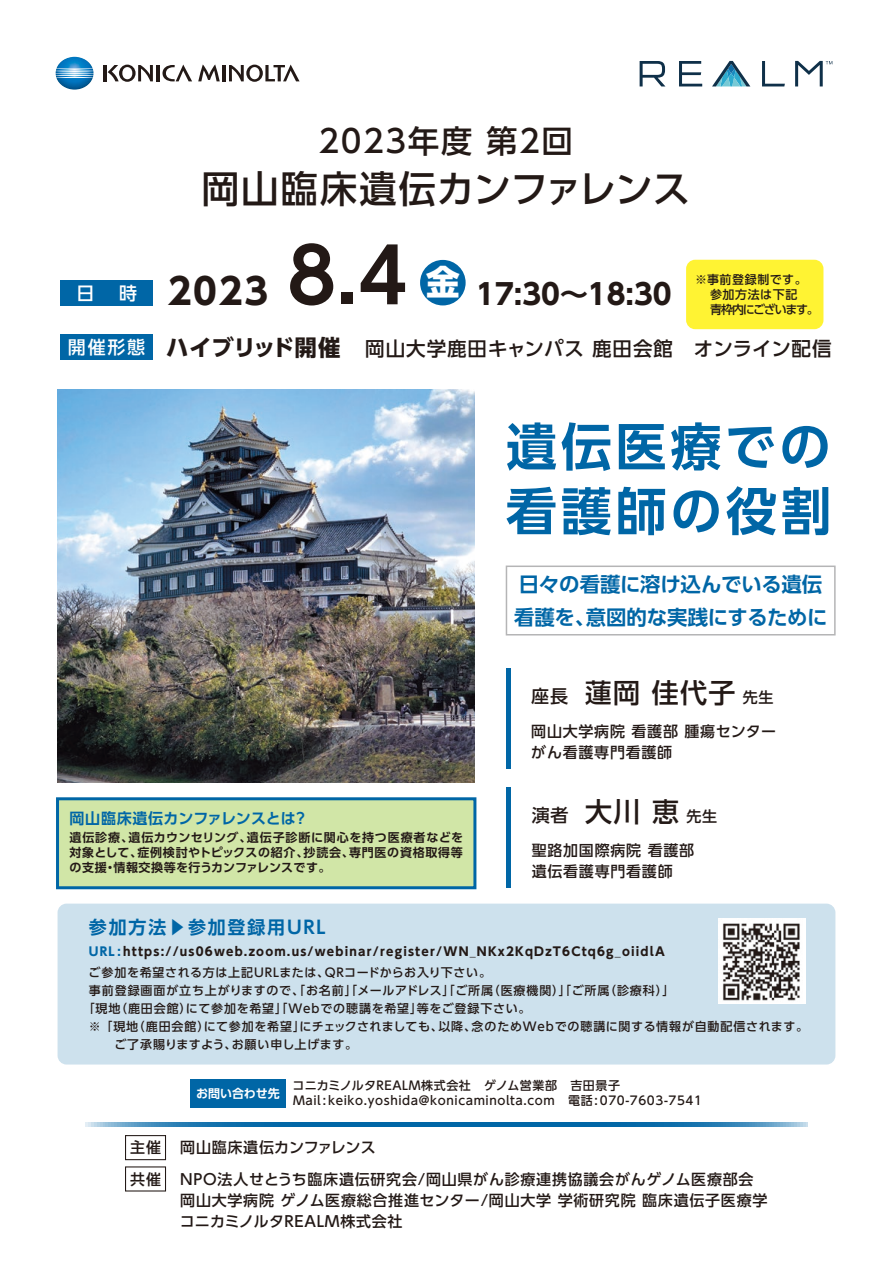
<style>
.page{position:relative;width:893px;height:1263px;background:#fff}
.page>*{position:absolute;margin:0;border:0;box-sizing:border-box;transform-origin:0 0}
.t1{font:700 51px/64.5px "UD Shin Go Pro De";letter-spacing:.075em;color:#0066a6}
.t2{font:500 37.5px "UD Shin Go Pro";letter-spacing:.01em;color:#231916}
.t3{font:500 31.5px "UD Shin Go Pro";letter-spacing:.05em;color:#231916}
.t4{font:700 28.5px "UD Shin Go Pro";color:#231916}
.t5{font:500 27px "UD Shin Go Pro";letter-spacing:.05em;color:#231916}
.t6{font:700 20.4px/33px "UD Shin Go Pro De";letter-spacing:-.01em;color:#0066a6}
.t7{font:500 19.5px "UD Shin Go Pro";letter-spacing:.045em;color:#231916}
.t8{font:700 18px "UD Shin Go Pro De";letter-spacing:.1em;color:#0066a6}
.t9{font:500 18px "UD Shin Go Pro";color:#fff}
.t10{font:500 15px/21px "UD Shin Go Pro";letter-spacing:.05em;color:#231916}
.t11{font:700 15px "UD Shin Go Pro De";letter-spacing:.005em;color:#0066a6}
.t12{font:500 15px "UD Shin Go Pro";letter-spacing:.01em;color:#231916}
.t13{font:500 12px/15px "UD Shin Go Pro";letter-spacing:.05em;color:#231916}
.t14{font:700 12px/21px "UD Shin Go Pro";letter-spacing:.1em;color:#231916}
.t15{font:500 12px "UD Shin Go Pro";letter-spacing:.075em;color:#231916}
.t16{font:700 12px/15px "UD Shin Go Pro De";letter-spacing:.05em;color:#231916;text-align:justify}
.t17{font:700 12px "UD Shin Go Pro De";color:#fff}
.s1{font-size:36px}
.s2{font-family:"UD Shin Go Pro De";font-size:75px}
.s3{font-size:18px;color:#fff}
.s4{font-weight:700;font-size:22.5px}
.s5{font-size:18px}
.s6{font-size:15px}
.s7{color:#0066a6}
.s8{font-weight:500}
</style>
<div class="page">
<svg style="left:85px;top:1122px;width:723px;height:4px;background:#1f78b0"></svg>
<div style="left:58px;top:903px;width:777px;height:161px;background:#cde1ed;border-radius:9px"></div>
<img style="left:58px;top:390px;width:417px;height:392px">
<div style="left:61px;top:334px;width:92px;height:26px;background:#0066a6"></div>
<div style="left:61px;top:280px;width:92px;height:25px;background:#0066a6"></div>
<div style="left:420px;top:260px;width:46px;height:45px;background:#0066a6;border-radius:50%"></div>
<hr style="left:506px;top:668px;width:4px;height:101px;background:#0066a6">
<hr style="left:506px;top:787px;width:4px;height:101px;background:#0066a6">
<div style="left:506px;top:565px;width:330px;height:70px;border:2px solid #b5b5b6"></div>
<div style="left:686px;top:260px;width:137px;height:69px;background:#fff333;border-radius:9px"></div>
<div style="left:125px;top:1135px;width:41px;height:25px;border:1px solid #231916"></div>
<div style="left:125px;top:1166px;width:41px;height:25px;border:1px solid #231916"></div>
<svg style="left:640px;top:61px;width:25px;height:25px"></svg>
<svg style="left:679px;top:61px;width:23px;height:25px"></svg>
<svg style="left:762px;top:61px;width:23px;height:25px"></svg>
<svg style="left:712px;top:61px;width:38px;height:25px"></svg>
<svg style="left:795px;top:61px;width:37px;height:25px"></svg>
<img style="left:56px;top:57px;width:38px;height:33px">
<hr style="left:103px;top:65px;width:3px;height:16px;background:#231916">
<hr style="left:157px;top:65px;width:3px;height:16px;background:#231916">
<hr style="left:222px;top:65px;width:3px;height:16px;background:#231916">
<svg style="left:162px;top:65px;width:30px;height:16px"></svg>
<svg style="left:108px;top:65px;width:45px;height:17px"></svg>
<svg style="left:229px;top:65px;width:71px;height:17px"></svg>
<svg style="left:198px;top:64px;width:22px;height:17px"></svg>
<div style="left:190px;top:1079px;width:96px;height:28px;background:#0066a6"></div>
<img style="left:718px;top:918px;width:87px;height:85px">
<div style="left:58px;top:799px;width:417px;height:89px;background:#d1e6a7"></div>
<div style="left:56px;top:797px;width:420px;height:92px;border:3px solid #0066a6"></div>
<h3 class="t9" style="left:76px;top:278px;width:19px">日</h3>
<h3 class="t3" style="left:318px;top:115px;width:256px">2023年度 第2回</h3>
<h2 class="t2" style="left:202px;top:159px;width:490px">岡山臨床遺伝カンファレンス</h2>
<h3 class="t4" style="left:119px;top:271px;width:554px"><sup>時</sup> <span class="s1">2023</span> <span class="s2">8.4</span> <sup>金</sup> 17:30～18:30</h3>
<p class="t13" style="left:710px;top:272px;width:110px;text-indent:-15px">※事前登録制です。参加方法は下記<br>青枠内にございます。</p>
<h3 class="t7" style="left:68px;top:333px;width:765px"><span class="s3">開催形態</span> <span class="s4">ハイブリッド開催　</span>岡山大学鹿田キャンパス 鹿田会館　オンライン配信</h3>
<p class="t11" style="left:70px;top:806px;width:240px">岡山臨床遺伝カンファレンスとは？</p>
<p class="t16" style="left:70px;top:830px;width:395px">遺伝診療、遺伝カウンセリング、遺伝子診断に関心を持つ医療者などを対象として、症例検討やトピックスの紹介、抄読会、専門医の資格取得等の支援・情報交換等を行うカンファレンスです。</p>
<h1 class="t1" style="left:506px;top:413px;width:327px">遺伝医療での看護師の役割</h1>
<h3 class="t6" style="left:514px;top:567px;width:315px">日々の看護に溶け込んでいる遺伝看護を、意図的な実践にするために</h3>
<h3 class="t5" style="left:531px;top:670px;width:244px"><span class="s5">座長</span> 蓮岡 佳代子 <span class="s6">先生</span></h3>
<p class="t10" style="left:531px;top:720px;width:246px">岡山大学病院 看護部 腫瘍センターがん看護専門看護師</p>
<h3 class="t5" style="left:532px;top:789px;width:187px"><span class="s5">演者</span> 大川 恵 <span class="s6">先生</span></h3>
<p class="t10" style="left:532px;top:839px;width:164px">聖路加国際病院 看護部遺伝看護専門看護師</p>
<h3 class="t8" style="left:89px;top:912px;width:238px">参加方法▶参加登録用URL</h3>
<p class="t14" style="left:89px;top:940px;width:578px"><span class="s7">URL:</span>https://us06web.zoom.us/webinar/register/WN_NKx2KqDzT6Ctq6g_oiidlA<span class="s8">ご参加を希望される方は上記URLまたは、QRコードからお入り下さい。</span></p>
<p class="t15" style="left:89px;top:980px;width:587px">事前登録画面が立ち上がりますので、「お名前」「メールアドレス」「ご所属（医療機関）」「ご所属（診療科）」</p>
<p class="t15" style="left:83px;top:998px;width:449px">「現地（鹿田会館）にて参加を希望」「Webでの聴講を希望」等をご登録下さい。</p>
<p class="t13" style="left:89px;top:1018px;width:721px">※ 「現地（鹿田会館）にて参加を希望」にチェックされましても、以降、念のためWebでの聴講に関する情報が自動配信されます。</p>
<p class="t13" style="left:89px;top:1036px;width:270px">　　ご了承賜りますよう、お願い申し上げます。</p>
<p class="t17" style="left:196px;top:1083px;width:85px">お問い合わせ先</p>
<p class="t13" style="left:293px;top:1077px;width:411px">コニカミノルタREALM株式会社　ゲノム営業部　吉田景子<br>Mail:keiko.yoshida@konicaminolta.com　電話:070-7603-7541</p>
<p class="t10" style="left:130px;top:1137px;width:32px">主催</p>
<p class="t12" style="left:180px;top:1135px;width:197px">岡山臨床遺伝カンファレンス</p>
<p class="t10" style="left:130px;top:1168px;width:32px">共催</p>
<p class="t10" style="left:180px;top:1168px;width:589px">NPO法人せとうち臨床遺伝研究会/岡山県がん診療連携協議会がんゲノム医療部会岡山大学病院 ゲノム医療総合推進センター/岡山大学 学術研究院 臨床遺伝子医療学コニカミノルタREALM株式会社</p>
</div>
